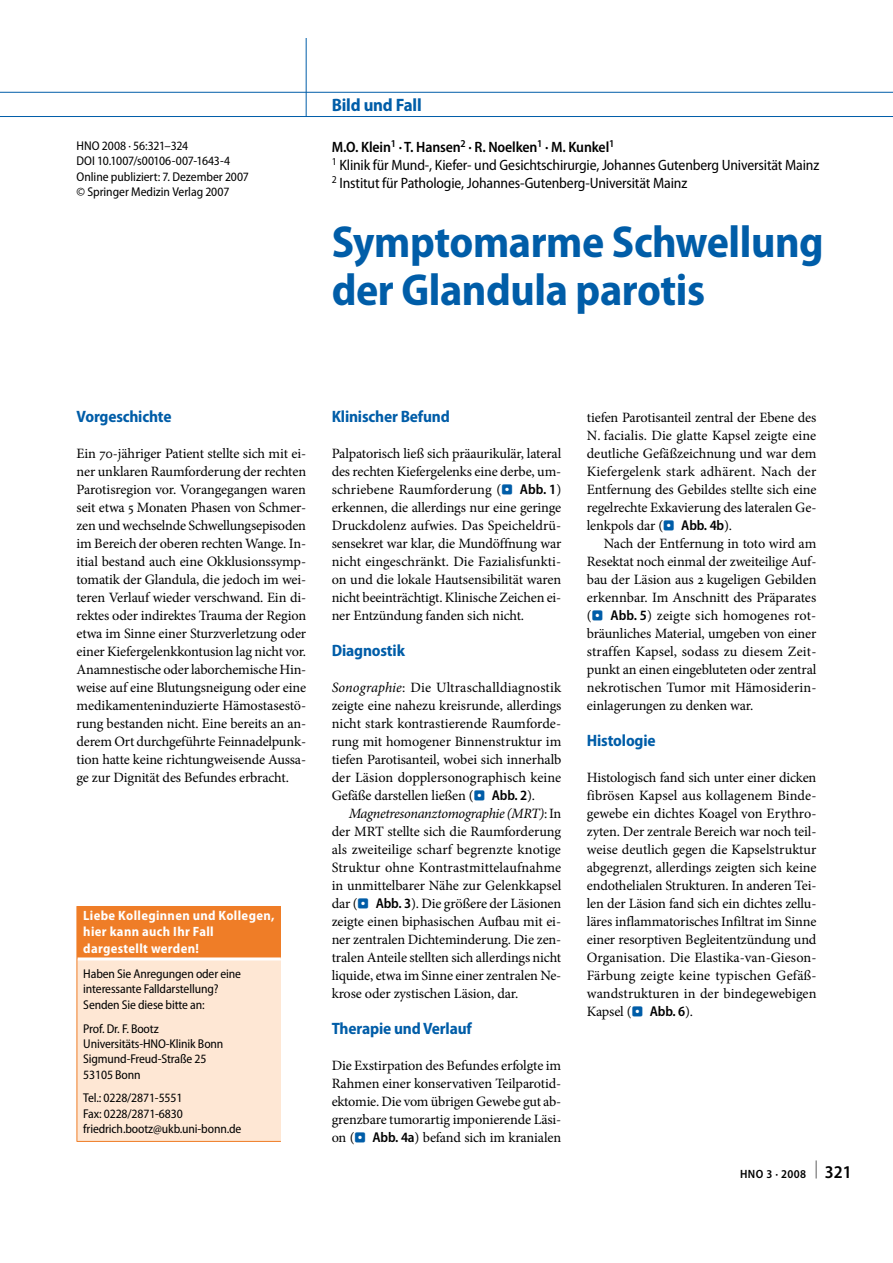
<style>
.page{position:relative;width:893px;height:1263px;background:#fff}
.page>*{position:absolute;margin:0;border:0;box-sizing:border-box;transform-origin:0 0}
.t1{font:700 semi-condensed 45px/48px "Myriad Pro";letter-spacing:-.01em;color:#005da8}
.t2{font:700 semi-condensed 18px "Myriad Pro";letter-spacing:-.01em;color:#005da8}
.t3{font:700 semi-condensed 16.5px "Myriad Pro";letter-spacing:-.01em;color:#005da8}
.t4{font:semi-condensed 15px/18px "Myriad Pro";letter-spacing:-.01em;color:#000}
.t5{font:14.25px/18px "Minion Pro";letter-spacing:-.005em;color:#000;text-align:justify}
.t6{font:italic 14.25px "Minion Pro";letter-spacing:-.025em;color:#000}
.t7{font:700 semi-condensed 13.5px/16.5px "Myriad Pro";letter-spacing:.025em;color:#fff}
.t8{font:semi-condensed 12.75px/15.3px "Myriad Pro";letter-spacing:-.01em;color:#000}
.t9{font:600 semi-condensed 12px "Myriad Pro";letter-spacing:.03em;color:#000}
.s1{font-weight:600}
.s2{font-family:"S Buttons";font-size:13.5px;color:#005da8}
.s3{font-family:"Myriad Pro";font-weight:600;font-stretch:semi-condensed}
.s4{font-style:italic}
.s5{font-style:normal}
.s6{font-size:18px}
</style>
<div class="page">
<div style="left:77px;top:906px;width:204px;height:53px;background:#ef7d27"></div>
<div style="left:77px;top:959px;width:204px;height:182px;background:#fee7d4"></div>
<hr style="left:77px;top:957px;width:204px;height:3px;background:#fff">
<hr style="left:77px;top:1141px;width:204px;height:1px;background:#ef7d27">
<hr style="left:77px;top:906px;width:1px;height:53px;background:#ef7d27">
<hr style="left:77px;top:959px;width:1px;height:182px;background:#ef7d27">
<hr style="left:0;top:92px;width:893px;height:1px;background:#005da8">
<hr style="left:0;top:116px;width:893px;height:1px;background:#005da8">
<hr style="left:306px;top:38px;width:1px;height:79px;background:#005da8">
<p class="t2" style="left:332px;top:95px;width:92px">Bild und Fall</p>
<p class="t8" style="left:77px;top:138px;width:174px">HNO 2008 · 56:321–324<br>DOI 10.1007/s00106-007-1643-4<br>Online publiziert: 7. Dezember 2007 © Springer Medizin Verlag 2007</p>
<p class="t4" style="left:332px;top:138px;width:489px"><span class="s1">M.O. Klein</span><sup>1</sup> <span class="s1">· T. Hansen</span><sup>2</sup> <span class="s1">· R. Noelken</span><sup>1</sup> <span class="s1">· M. Kunkel</span><sup>1<br></sup><sup>1</sup> Klinik für Mund-, Kiefer- und Gesichtschirurgie, Johannes Gutenberg Universität Mainz<br><sup>2</sup> Institut für Pathologie, Johannes-Gutenberg-Universität Mainz</p>
<p class="t1" style="left:332px;top:218px;width:493px">Symptomarme Schwellung der Glandula parotis</p>
<p class="t3" style="left:77px;top:407px;width:96px">Vorgeschichte</p>
<p class="t5" style="left:77px;top:444px;width:231px">Ein 70-jähriger Patient stellte sich mit ei&shy;ner unklaren Raumforderung der rechten Parotisregion vor. Vorangegangen waren seit etwa 5 Monaten Phasen von Schmer&shy;zen und wechselnde Schwellungsepisoden im Bereich der oberen rechten Wange. In&shy;itial bestand auch eine Okklusionssymp&shy;tomatik der Glandula, die jedoch im wei&shy;teren Verlauf wieder verschwand. Ein di&shy;rektes oder indirektes Trauma der Region etwa im Sinne einer Sturzverletzung oder einer Kiefergelenkkontusion lag nicht vor.<br>Anamnestische oder laborchemische Hin&shy;weise auf eine Blutungsneigung oder eine medikamenteninduzierte Hämostasestö&shy;rung bestanden nicht. Eine bereits an an&shy;derem Ort durchgeführte Feinnadelpunk&shy;tion hatte keine richtungweisende Aussa&shy;ge zur Dignität des Befundes erbracht.</p>
<p class="t7" style="left:83px;top:907px;width:193px">Liebe Kolleginnen und Kollegen, hier kann auch Ihr Fall dargestellt werden!</p>
<p class="t8" style="left:83px;top:966px;width:159px">Haben Sie Anregungen oder eine interessante Falldarstellung?<br>Senden Sie diese bitte an:</p>
<p class="t8" style="left:83px;top:1021px;width:142px">Prof. Dr. F. Bootz<br>Universitäts-HNO-Klinik Bonn<br>Sigmund-Freud-Straße 25<br>53105 Bonn</p>
<p class="t8" style="left:83px;top:1091px;width:160px">Tel.: 0228/2871-5551<br>Fax: 0228/2871-6830 friedrich.bootz@ukb.uni-bonn.de</p>
<p class="t3" style="left:332px;top:407px;width:120px">Klinischer Befund</p>
<p class="t5" style="left:332px;top:444px;width:231px">Palpatorisch ließ sich präaurikulär, lateral des rechten Kiefergelenks eine derbe, um&shy;schriebene Raumforderung (<span class="s2">.</span> <span class="s3">Abb. 1</span>) erkennen, die allerdings nur eine geringe Druckdolenz aufwies. Das Speicheldrü&shy;sensekret war klar, die Mundöffnung war nicht eingeschränkt. Die Fazialisfunkti&shy;on und die lokale Hautsensibilität waren nicht beeinträchtigt. Klinische Zeichen ei&shy;ner Entzündung fanden sich nicht.</p>
<p class="t3" style="left:332px;top:641px;width:75px">Diagnostik</p>
<p class="t5" style="left:332px;top:678px;width:231px"><span class="s4">Sonographie</span>: Die Ultraschalldiagnostik</p>
<p class="t5" style="left:332px;top:696px;width:231px">zeigte eine nahezu kreisrunde, allerdings</p>
<p class="t5" style="left:332px;top:714px;width:231px">nicht stark kontrastierende Raumforde-</p>
<p class="t5" style="left:332px;top:732px;width:231px">rung mit homogener Binnenstruktur im</p>
<p class="t5" style="left:332px;top:750px;width:231px">tiefen Parotisanteil, wobei sich innerhalb</p>
<p class="t5" style="left:332px;top:768px;width:231px">der Läsion dopplersonographisch keine</p>
<p class="t5" style="left:332px;top:786px;width:205px">Gefäße darstellen ließen (<span class="s2">.</span> <span class="s3">Abb. 2</span>).</p>
<p class="t6" style="left:349px;top:803px;width:214px">Magnetresonanztomographie (MRT)<span class="s5">: In</span></p>
<p class="t5" style="left:332px;top:822px;width:231px">der MRT stellte sich die Raumforderung</p>
<p class="t5" style="left:332px;top:840px;width:231px">als zweiteilige scharf begrenzte knotige</p>
<p class="t5" style="left:332px;top:858px;width:231px">Struktur ohne Kontrastmittelaufnahme</p>
<p class="t5" style="left:332px;top:876px;width:231px">in unmittelbarer Nähe zur Gelenkkapsel</p>
<p class="t5" style="left:332px;top:894px;width:231px">dar (<span class="s2">.</span> <span class="s3">Abb. 3</span>). Die größere der Läsionen</p>
<p class="t5" style="left:332px;top:912px;width:231px">zeigte einen biphasischen Aufbau mit ei-</p>
<p class="t5" style="left:332px;top:930px;width:231px">ner zentralen Dichteminderung. Die zen-</p>
<p class="t5" style="left:332px;top:948px;width:231px">tralen Anteile stellten sich allerdings nicht</p>
<p class="t5" style="left:332px;top:966px;width:231px">liquide, etwa im Sinne einer zentralen Ne-</p>
<p class="t5" style="left:332px;top:984px;width:188px">krose oder zystischen Läsion, dar.</p>
<p class="t3" style="left:332px;top:1019px;width:142px">Therapie und Verlauf</p>
<p class="t5" style="left:332px;top:1056px;width:231px">Die Exstirpation des Befundes erfolgte im Rahmen einer konservativen Teilparotid&shy;ektomie. Die vom übrigen Gewebe gut ab&shy;grenzbare tumorartig imponierende Läsi&shy;on (<span class="s2">.</span> <span class="s3">Abb. 4a</span>) befand sich im kranialen</p>
<p class="t5" style="left:587px;top:408px;width:231px">tiefen Parotisanteil zentral der Ebene des</p>
<p class="t5" style="left:587px;top:426px;width:231px">N. facialis. Die glatte Kapsel zeigte eine</p>
<p class="t5" style="left:587px;top:444px;width:231px">deutliche Gefäßzeichnung und war dem</p>
<p class="t5" style="left:587px;top:462px;width:231px">Kiefergelenk stark adhärent. Nach der</p>
<p class="t5" style="left:587px;top:480px;width:231px">Entfernung des Gebildes stellte sich eine</p>
<p class="t5" style="left:587px;top:498px;width:231px">regelrechte Exkavierung des lateralen Ge-</p>
<p class="t5" style="left:587px;top:516px;width:147px">lenkpols dar (<span class="s2">.</span> <span class="s3">Abb. 4b</span>).</p>
<p class="t5" style="left:604px;top:534px;width:214px">Nach der Entfernung in toto wird am</p>
<p class="t5" style="left:587px;top:552px;width:231px">Resektat noch einmal der zweiteilige Auf-</p>
<p class="t5" style="left:587px;top:570px;width:231px">bau der Läsion aus 2 kugeligen Gebilden</p>
<p class="t5" style="left:587px;top:588px;width:231px">erkennbar. Im Anschnitt des Präparates</p>
<p class="t5" style="left:587px;top:606px;width:231px">(<span class="s2">.</span> <span class="s3">Abb. 5</span>) zeigte sich homogenes rot-</p>
<p class="t5" style="left:587px;top:624px;width:231px">bräunliches Material, umgeben von einer</p>
<p class="t5" style="left:587px;top:642px;width:231px">straffen Kapsel, sodass zu diesem Zeit-</p>
<p class="t5" style="left:587px;top:660px;width:231px">punkt an einen eingebluteten oder zentral</p>
<p class="t5" style="left:587px;top:678px;width:231px">nekrotischen Tumor mit Hämosiderin-</p>
<p class="t5" style="left:587px;top:696px;width:168px">einlagerungen zu denken war.</p>
<p class="t3" style="left:587px;top:731px;width:70px">Histologie</p>
<p class="t5" style="left:587px;top:768px;width:231px">Histologisch fand sich unter einer dicken fibrösen Kapsel aus kollagenem Binde&shy;gewebe ein dichtes Koagel von Erythro&shy;zyten. Der zentrale Bereich war noch teil&shy;weise deutlich gegen die Kapselstruktur abgegrenzt, allerdings zeigten sich keine endothelialen Strukturen. In anderen Tei&shy;len der Läsion fand sich ein dichtes zellu&shy;läres inflammatorisches Infiltrat im Sinne einer resorptiven Begleitentzündung und Organisation. Die Elastika-van-Gieson-Färbung zeigte keine typischen Gefäß&shy;wandstrukturen in der bindegewebigen Kapsel (<span class="s2">.</span> <span class="s3">Abb. 6</span>).</p>
<p class="t9" style="left:740px;top:1167px;width:113px">HNO 3 · 2008 <sup>|</sup> <span class="s6">321</span></p>
</div>
